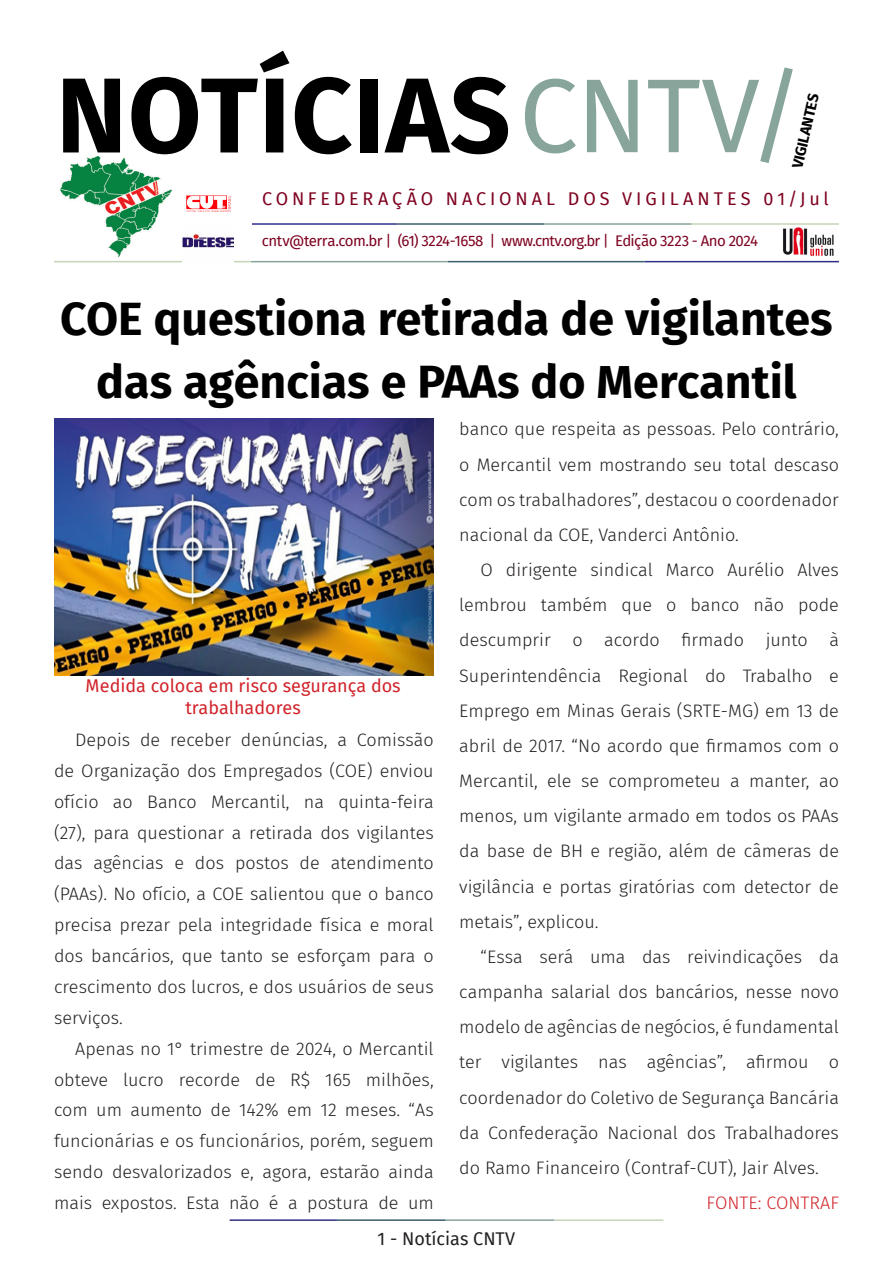
<style>
.page{position:relative;width:893px;height:1263px;background:#fff}
.page>*{position:absolute;margin:0;border:0;box-sizing:border-box;transform-origin:0 0}
.t1{font:700 106.5px "Fira Sans";letter-spacing:.01em;color:#000}
.t2{font:700 46.5px/63px "Fira Sans";color:#000001;text-align:center}
.t3{font:300 18px/35.1px "Fira Sans";color:#231f20;text-align:justify}
.t4{font:18px/22.5px "Fira Sans";color:#d1232a;text-align:center}
.t5{font:18px "Fira Sans";letter-spacing:.215em;color:#7e0220}
.t6{font:18px "Fira Sans";color:#231f20}
.t7{font:300 18px "Fira Sans";color:#d1232a}
.t8{font:15px "Fira Sans";letter-spacing:-.035em;color:#7e0220}
.t9{font:700 15px "Fira Sans";color:#000001}
.s1{font-weight:400;font-size:105px;color:#87a59a}
</style>
<div class="page">
<hr style="left:230px;top:1219px;width:107px;height:2px;background:#2f3088">
<hr style="left:337px;top:1219px;width:109px;height:2px;background:#3a5f6d">
<hr style="left:446px;top:1219px;width:109px;height:2px;background:#87a59a">
<hr style="left:555px;top:1219px;width:108px;height:2px;background:#c6d5b7">
<img style="left:782px;top:227px;width:54px;height:34px">
<hr style="left:252px;top:223px;width:145px;height:2px;background:#2f3088">
<hr style="left:397px;top:223px;width:147px;height:2px;background:#3a5f6d">
<hr style="left:544px;top:223px;width:148px;height:2px;background:#87a59a">
<hr style="left:692px;top:223px;width:147px;height:2px;background:#c6d5b7">
<hr style="left:645px;top:261px;width:194px;height:1px;background:#2f3088">
<hr style="left:448px;top:261px;width:197px;height:1px;background:#3a5f6d">
<hr style="left:251px;top:261px;width:197px;height:1px;background:#87a59a">
<hr style="left:54px;top:261px;width:197px;height:1px;background:#c6d5b7">
<img style="left:61px;top:157px;width:110px;height:100px">
<img style="left:186px;top:195px;width:45px;height:17px">
<img style="left:183px;top:234px;width:51px;height:28px">
<img style="left:54px;top:419px;width:380px;height:256px">
<p class="t1" style="left:56px;top:26px;width:749px">NOTÍCIAS<span class="s1">CNTV/</span></p>
<p class="t9" style="left:785px;top:165px;width:77px;rotate:-77deg">VIGILANTES</p>
<p class="t5" style="left:262px;top:185px;width:568px">CONFEDERAÇÃO NACIONAL DOS VIGILANTES 01/Jul</p>
<p class="t8" style="left:262px;top:230px;width:498px">cntv@terra.com.br | (61) 3224-1658 | www.cntv.org.br | Edição 3223 - Ano 2024</p>
<p class="t2" style="left:60px;top:284px;width:774px">COE questiona retirada de vigilantes das agências e PAAs do Mercantil</p>
<p class="t4" style="left:86px;top:674px;width:317px">Medida coloca em risco segurança dos trabalhadores</p>
<p class="t3" style="left:54px;top:724px;width:381px;line-height:30.9px;text-indent:21px">Depois de receber denúncias, a Comissão de Organização dos Empregados (COE) enviou ofício ao Banco Mercantil, na quinta-feira (27), para questionar a retirada dos vigilantes das agências e dos postos de atendimento (PAAs). No ofício, a COE salientou que o banco precisa prezar pela integridade física e moral dos bancários, que tanto se esforçam para o crescimento dos lucros, e dos usuários de seus serviços.</p>
<p class="t3" style="left:54px;top:1033px;width:381px;line-height:30.9px;text-indent:21px">Apenas no 1° trimestre de 2024, o Mercantil obteve lucro recorde de R$ 165 milhões, com um aumento de 142% em 12 meses. “As funcionárias e os funcionários, porém, seguem sendo desvalorizados e, agora, estarão ainda mais expostos. Esta não é a postura de um</p>
<p class="t3" style="left:459px;top:411px;width:381px">banco que respeita as pessoas. Pelo contrário, o Mercantil vem mostrando seu total descaso com os trabalhadores”, destacou o coordenador nacional da COE, Vanderci Antônio.</p>
<p class="t3" style="left:459px;top:552px;width:381px;text-indent:21px">O dirigente sindical Marco Aurélio Alves lembrou também que o banco não pode descumprir o acordo firmado junto à Superintendência Regional do Trabalho e Emprego em Minas Gerais (SRTE-MG) em 13 de abril de 2017. “No acordo que firmamos com o Mercantil, ele se comprometeu a manter, ao menos, um vigilante armado em todos os PAAs da base de BH e região, além de câmeras de vigilância e portas giratórias com detector de metais”, explicou.</p>
<p class="t3" style="left:459px;top:939px;width:381px;text-indent:21px">“Essa será uma das reivindicações da campanha salarial dos bancários, nesse novo modelo de agências de negócios, é fundamental ter vigilantes nas agências”, afirmou o coordenador do Coletivo de Segurança Bancária da Confederação Nacional dos Trabalhadores do Ramo Financeiro (Contraf-CUT), Jair Alves.</p>
<p class="t7" style="left:706px;top:1190px;width:134px">FONTE: CONTRAF</p>
<p class="t6" style="left:378px;top:1225px;width:139px">1 - Notícias CNTV</p>
</div>
